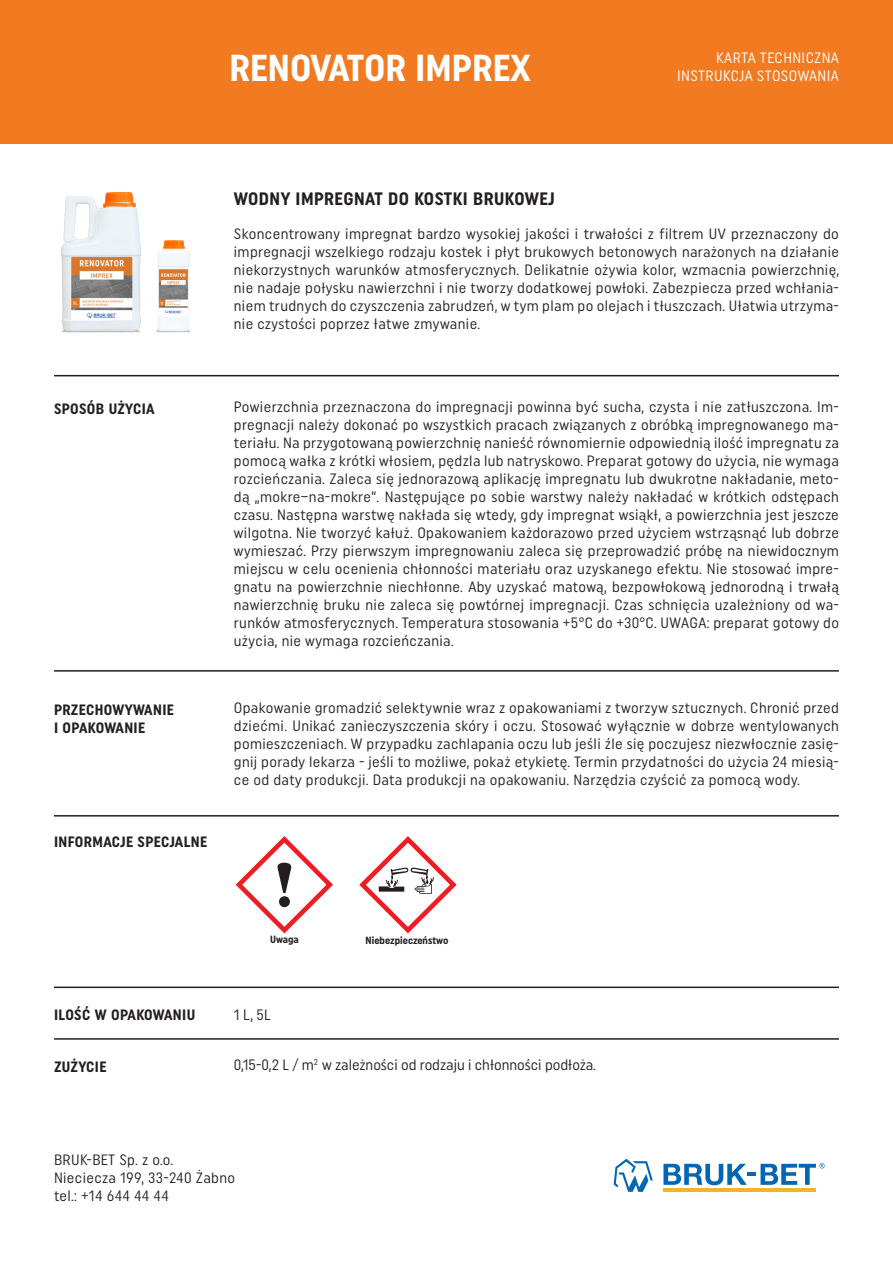
<style>
.page{position:relative;width:893px;height:1263px;background:#fff}
.page>*{position:absolute;margin:0;border:0;box-sizing:border-box;transform-origin:0 0}
.t1{font:700 37.5px "Uniform Condensed";color:#fff}
.t2{font:700 18px "Uniform Condensed";letter-spacing:.025em;color:#231f20}
.t3{font:15px/18px "Uniform Condensed";letter-spacing:.025em;color:#231f20;text-align:justify}
.t4{font:700 15px "Uniform Condensed";letter-spacing:.025em;color:#231f20}
.t5{font:15px "Uniform Condensed";color:#231f20}
.t6{font:15px "Uniform Condensed";letter-spacing:.025em;color:#fff}
.t7{font:700 10.5px "Uniform Condensed";color:#231f20}
</style>
<div class="page">
<div style="left:0;top:0;width:893px;height:144px;background:#f27b22"></div>
<hr style="left:663px;top:1188px;width:153px;height:4px;background:#f5b328">
<svg style="left:663px;top:1163px;width:162px;height:22px"></svg>
<svg style="left:614px;top:1159px;width:39px;height:33px"></svg>
<hr style="left:54px;top:986px;width:785px;height:2px;background:#231f20">
<hr style="left:54px;top:815px;width:785px;height:1px;background:#231f20">
<hr style="left:54px;top:1038px;width:785px;height:2px;background:#231f20">
<hr style="left:54px;top:670px;width:785px;height:2px;background:#231f20">
<hr style="left:54px;top:375px;width:785px;height:1px;background:#231f20">
<img style="left:61px;top:191px;width:130px;height:142px">
<svg style="left:235px;top:836px;width:98px;height:98px"></svg>
<svg style="left:359px;top:836px;width:98px;height:98px"></svg>
<p class="t1" style="left:230px;top:45px;width:302px">RENOVATOR IMPREX</p>
<p class="t6" style="left:716px;top:48px;width:124px">KARTA TECHNICZNA</p>
<p class="t6" style="left:677px;top:66px;width:163px">INSTRUKCJA STOSOWANIA</p>
<p class="t2" style="left:234px;top:188px;width:323px">WODNY IMPREGNAT DO KOSTKI BRUKOWEJ</p>
<p class="t3" style="left:234px;top:224px;width:607px">Skoncentrowany impregnat bardzo wysokiej jakości i trwałości z filtrem UV przeznaczony do impregnacji wszelkiego rodzaju kostek i płyt brukowych betonowych narażonych na działanie niekorzystnych warunków atmosferycznych. Delikatnie ożywia kolor, wzmacnia powierzchnię, nie nadaje połysku nawierzchni i nie tworzy dodatkowej powłoki. Zabezpiecza przed wchłania&shy;niem trudnych do czyszczenia zabrudzeń, w tym plam po olejach i tłuszczach. Ułatwia utrzyma&shy;nie czystości poprzez łatwe zmywanie.</p>
<p class="t4" style="left:54px;top:400px;width:102px">SPOSÓB UŻYCIA</p>
<p class="t3" style="left:234px;top:398px;width:607px">Powierzchnia przeznaczona do impregnacji powinna być sucha, czysta i nie zatłuszczona. Im&shy;pregnacji należy dokonać po wszystkich pracach związanych z obróbką impregnowanego ma&shy;teriału. Na przygotowaną powierzchnię nanieść równomiernie odpowiednią ilość impregnatu za pomocą wałka z krótki włosiem, pędzla lub natryskowo. Preparat gotowy do użycia, nie wymaga rozcieńczania. Zaleca się jednorazową aplikację impregnatu lub dwukrotne nakładanie, meto&shy;dą „mokre–na-mokre”. Następujące po sobie warstwy należy nakładać w krótkich odstępach czasu. Następna warstwę nakłada się wtedy, gdy impregnat wsiąkł, a powierzchnia jest jeszcze wilgotna. Nie tworzyć kałuż. Opakowaniem każdorazowo przed użyciem wstrząsnąć lub dobrze wymieszać. Przy pierwszym impregnowaniu zaleca się przeprowadzić próbę na niewidocznym miejscu w celu ocenienia chłonności materiału oraz uzyskanego efektu. Nie stosować impre&shy;gnatu na powierzchnie niechłonne. Aby uzyskać matową, bezpowłokową jednorodną i trwałą nawierzchnię bruku nie zaleca się powtórnej impregnacji. Czas schnięcia uzależniony od wa&shy;runków atmosferycznych. Temperatura stosowania +5°C do +30°C. UWAGA: preparat gotowy do użycia, nie wymaga rozcieńczania.</p>
<p class="t4" style="left:54px;top:700px;width:121px">PRZECHOWYWANIE</p>
<p class="t4" style="left:54px;top:718px;width:93px">I OPAKOWANIE</p>
<p class="t4" style="left:54px;top:833px;width:155px">INFORMACJE SPECJALNE</p>
<p class="t3" style="left:234px;top:698px;width:607px">Opakowanie gromadzić selektywnie wraz z opakowaniami z tworzyw sztucznych. Chronić przed dziećmi. Unikać zanieczyszczenia skóry i oczu. Stosować wyłącznie w dobrze wentylowanych pomieszczeniach. W przypadku zachlapania oczu lub jeśli źle się poczujesz niezwłocznie zasię&shy;gnij porady lekarza - jeśli to możliwe, pokaż etykietę. Termin przydatności do użycia 24 miesią&shy;ce od daty produkcji. Data produkcji na opakowaniu. Narzędzia czyścić za pomocą wody.</p>
<p class="t4" style="left:54px;top:1006px;width:143px">ILOŚĆ W OPAKOWANIU</p>
<p class="t4" style="left:54px;top:1057px;width:54px">ZUŻYCIE</p>
<p class="t7" style="left:270px;top:933px;width:30px">Uwaga</p>
<p class="t7" style="left:366px;top:934px;width:84px">Niebezpieczeństwo</p>
<p class="t3" style="left:234px;top:1005px;width:38px">1 L, 5L</p>
<p class="t5" style="left:234px;top:1056px;width:364px">0,15-0,2 L / m<sup>2</sup> w zależności od rodzaju i chłonności podłoża.</p>
<p class="t3" style="left:54px;top:1151px;width:121px">BRUK-BET Sp. z o.o.</p>
<p class="t3" style="left:54px;top:1169px;width:183px">Nieciecza 199, 33-240 Żabno</p>
<p class="t3" style="left:54px;top:1187px;width:117px">tel.: +14 644 44 44</p>
</div>
